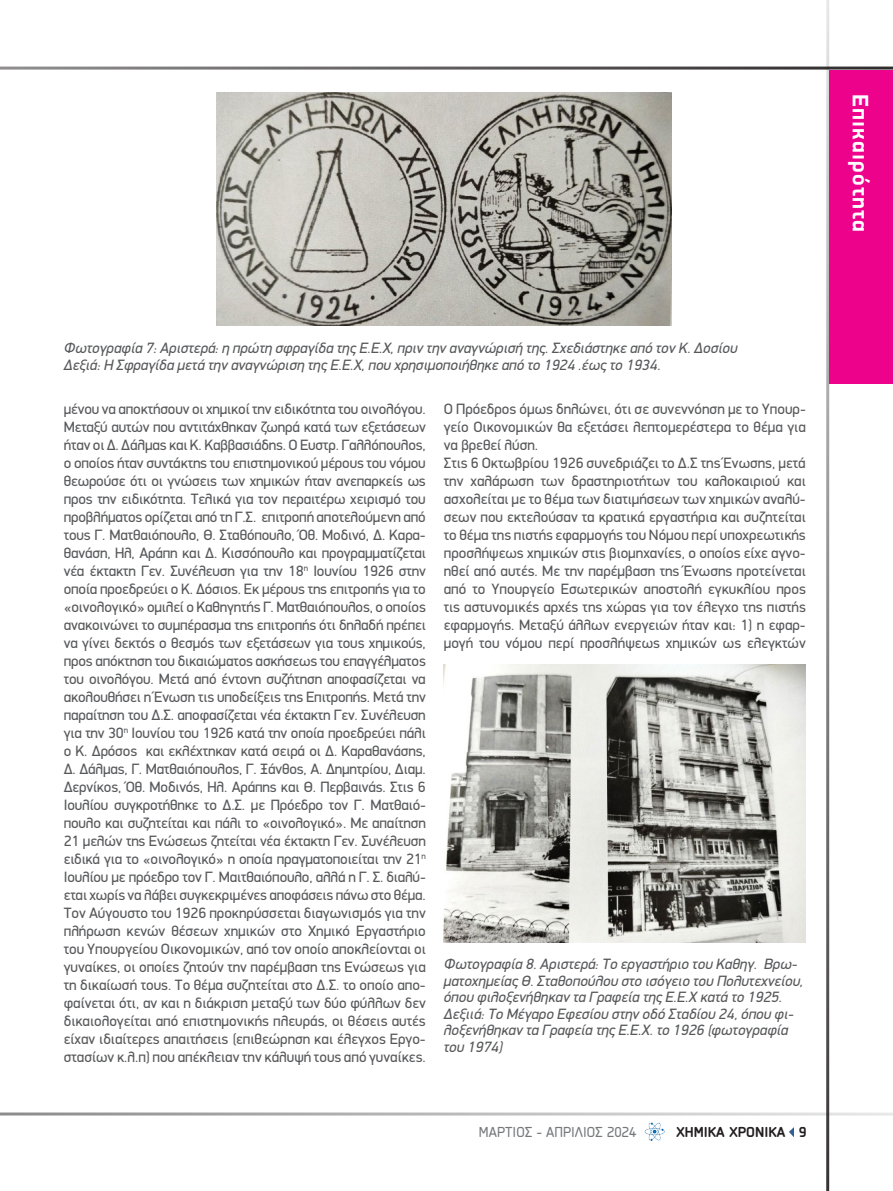
<style>
.page{position:relative;width:893px;height:1191px;background:#fff}
.page>*{position:absolute;margin:0;border:0;box-sizing:border-box;transform-origin:0 0}
.t1{font:700 22.5px "PF Din Display Pro";letter-spacing:.05em;color:#fff}
.t2{font:15px/18px "PF Din Display";color:#57585a;text-align:justify}
.t3{font:italic 15px/16.5px "PF Din Display";color:#57585a}
.t4{font:15px "PF Isotext Pro";color:#76787b}
.t5{font:700 15px "PF Isotext Pro";color:#231f20}
</style>
<div class="page">
<svg style="left:789px;top:1127px;width:5px;height:10px"></svg>
<hr style="left:0;top:67px;width:893px;height:3px;background:#231f20">
<hr style="left:0;top:1112px;width:893px;height:3px;background:#231f20">
<hr style="left:826px;top:0;width:3px;height:1191px;background:#231f20">
<img style="left:644px;top:1122px;width:21px;height:19px">
<img style="left:217px;top:93px;width:454px;height:233px">
<img style="left:444px;top:664px;width:362px;height:278px">
<div style="left:829px;top:70px;width:64px;height:313px;background:#ed028c"></div>
<h1 class="t1" style="left:874px;top:94px;width:140px;rotate:90deg">Επικαιρότητα</h1>
<p class="t3" style="left:64px;top:339px;width:675px">Φωτογραφία 7: Αριστερά: η πρώτη σφραγίδα της Ε.Ε.Χ, πριν την αναγνώρισή της. Σχεδιάστηκε από τον Κ. Δοσίου<br>Δεξιά: Η Σφραγίδα μετά την αναγνώριση της Ε.Ε.Χ, που χρησιμοποιήθηκε από το 1924 .έως το 1934.</p>
<p class="t2" style="left:64px;top:400px;width:364px">μένου να αποκτήσουν οι χημικοί την ειδικότητα του οινολόγου.<br>Μεταξύ αυτών που αντιτάχθηκαν ζωηρά κατά των εξετάσεων ήταν οι Δ. Δάλμας και Κ. Καββασιάδης. Ο Ευστρ. Γαλλόπουλος, ο οποίος ήταν συντάκτης του επιστημονικού μέρους του νόμου θεωρούσε ότι οι γνώσεις των χημικών ήταν ανεπαρκείς ως προς την ειδικότητα. Τελικά για τον περαιτέρω χειρισμό του προβλήματος ορίζεται από τη Γ.Σ. επιτροπή αποτελούμενη από τους Γ. Ματθαιόπουλο, Θ. Σταθόπουλο, Όθ. Μοδινό, Δ. Καρα&shy;θανάση, Ηλ, Αράπη και Δ. Κισσόπουλο και προγραμματίζεται νέα έκτακτη Γεν. Συνέλευση για την 18<sup>η</sup> Ιουνίου 1926 στην οποία προεδρεύει ο Κ. Δόσιος. Εκ μέρους της επιτροπής για το «οινολογικό» ομιλεί ο Καθηγητής Γ. Ματθαιόπουλος, ο οποίος ανακοινώνει το συμπέρασμα της επιτροπής ότι δηλαδή πρέπει να γίνει δεκτός ο θεσμός των εξετάσεων για τους χημικούς, προς απόκτηση του δικαιώματος ασκήσεως του επαγγέλματος του οινολόγου. Μετά από έντονη συζήτηση αποφασίζεται να ακολουθήσει η Ένωση τις υποδείξεις της Επιτροπής. Μετά την παραίτηση του Δ.Σ. αποφασίζεται νέα έκτακτη Γεν. Συνέλευση για την 30<sup>η</sup> Ιουνίου του 1926 κατά την οποία προεδρεύει πάλι ο Κ. Δρόσος και εκλέχτηκαν κατά σειρά οι Δ. Καραθανάσης, Δ. Δάλμας, Γ. Ματθαιόπουλος, Γ. Ξάνθος, Α. Δημητρίου, Διαμ.<br>Δερνίκος, Όθ. Μοδινός, Ηλ. Αράπης και Θ. Περβαινάς. Στις 6<br>Ιουλίου συγκροτήθηκε το Δ.Σ. με Πρόεδρο τον Γ. Ματθαιό&shy;πουλο και συζητείται και πάλι το «οινολογικό». Με απαίτηση 21 μελών της Ενώσεως ζητείται νέα έκτακτη Γεν. Συνέλευση ειδικά για το «οινολογικό» η οποία πραγματοποιείται την 21<sup>η </sup>Ιουλίου με πρόεδρο τον Γ. Μαιτθαιόπουλο, αλλά η Γ. Σ. διαλύ&shy;εται χωρίς να λάβει συγκεκριμένες αποφάσεις πάνω στο θέμα.<br>Τον Αύγουστο του 1926 προκηρύσσεται διαγωνισμός για την πλήρωση κενών θέσεων χημικών στο Χημικό Εργαστήριο του Υπουργείου Οικονομικών, από τον οποίο αποκλείονται οι γυναίκες, οι οποίες ζητούν την παρέμβαση της Ενώσεως για τη δικαίωσή τους. Το θέμα συζητείται στο Δ.Σ. το οποίο απο&shy;φαίνεται ότι, αν και η διάκριση μεταξύ των δύο φύλλων δεν δικαιολογείται από επιστημονικής πλευράς, οι θέσεις αυτές είχαν ιδιαίτερες απαιτήσεις (επιθεώρηση και έλεγχος Εργο&shy;στασίων κ.λ.π) που απέκλειαν την κάλυψή τους από γυναίκες.</p>
<p class="t2" style="left:444px;top:400px;width:364px;text-align:left">Ο Πρόεδρος όμως δηλώνει, ότι σε συνεννόηση με το Υπουρ&shy;γείο Οικονομικών θα εξετάσει λεπτομερέστερα το θέμα για να βρεθεί λύση.<br>Στις 6 Οκτωβρίου 1926 συνεδριάζει το Δ.Σ της Ένωσης, μετά την χαλάρωση των δραστηριοτήτων του καλοκαιριού και ασχολείται με το θέμα των διατιμήσεων των χημικών αναλύ&shy;σεων που εκτελούσαν τα κρατικά εργαστήρια και συζητείται το θέμα της πιστής εφαρμογής του Νόμου περί υποχρεωτικής προσλήψεως χημικών στις βιομηχανίες, ο οποίος είχε αγνο&shy;ηθεί από αυτές. Με την παρέμβαση της Ένωσης προτείνεται από το Υπουργείο Εσωτερικών αποστολή εγκυκλίου προς τις αστυνομικές αρχές της χώρας για τον έλεγχο της πιστής εφαρμογής. Μεταξύ άλλων ενεργειών ήταν και: 1) η εφαρ&shy;μογή του νόμου περί προσλήψεως χημικών ως ελεγκτών</p>
<p class="t3" style="left:444px;top:956px;width:361px">Φωτογραφία 8. Αριστερά: Tο εργαστήριο του Καθηγ. Βρω&shy;ματοχημείας Θ. Σταθοπούλου στο ισόγειο του Πολυτεχνείου, όπου φιλοξενήθηκαν τα Γραφεία της Ε.Ε.Χ κατά το 1925.<br>Δεξιιά: Το Μέγαρο Εφεσίου στην οδό Σταδίου 24, όπου φι&shy;λοξενήθηκαν τα Γραφεία της Ε.Ε.Χ. το 1926 (φωτογραφία του 1974)</p>
<p class="t4" style="left:479px;top:1123px;width:159px">ΜΑΡΤΙΟΣ - ΑΠΡΙΛΙΟΣ 2024</p>
<p class="t5" style="left:677px;top:1123px;width:132px">ΧΗΜΙΚΑ ΧΡΟΝΙΚΑ 9</p>
</div>
